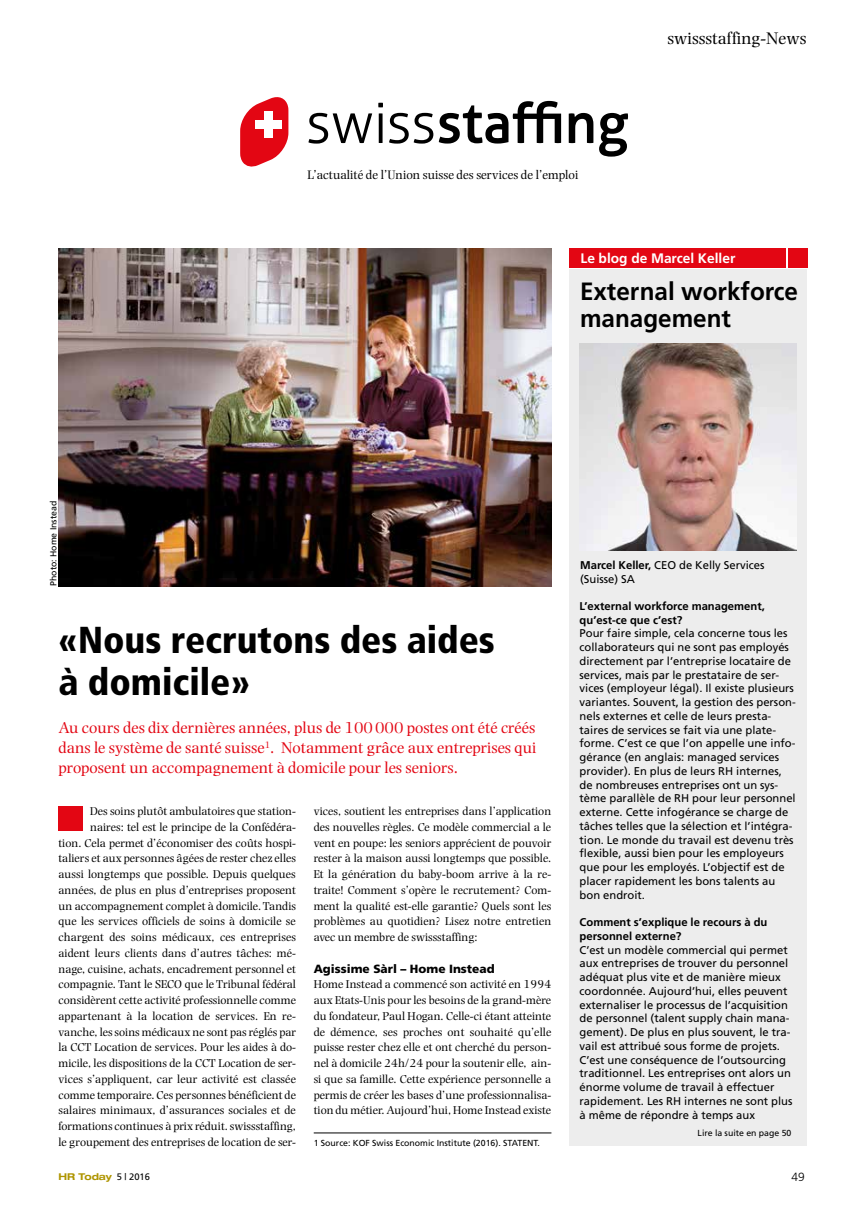
<style>
.page{position:relative;width:865px;height:1205px;background:#fff}
.page>*{position:absolute;margin:0;border:0;box-sizing:border-box;transform-origin:0 0}
.t1{font:900 condensed 37.5px/41.2px "Frutiger";color:#000}
.t2{font:700 25px/27.5px "Frutiger";color:#000}
.t3{font:17.5px "Photina";color:#000}
.t4{font:16.25px/20px "Photina";color:#e30613;text-align:justify}
.t5{font:700 13.75px "Frutiger";color:#fff}
.t6{font:12.88px "Photina";color:#000}
.t7{font:11.88px/15.8px "Photina";color:#000;text-align:justify}
.t8{font:900 11.88px "Frutiger";color:#000}
.t9{font:300 11.88px "Frutiger";color:#000}
.t10{font:11.25px/13.8px "Frutiger";color:#000}
.t11{font:700 11.25px/13.8px "Frutiger";color:#000}
.t12{font:700 expanded 9.38px "Helvetica Neue LT";color:#af9500}
.t13{font:8.75px "Frutiger";color:#000}
.s1{font-weight:700}
.s2{font-family:"Frutiger";font-weight:400;font-stretch:normal;color:#000}
</style>
<div class="page">
<svg style="left:308px;top:113px;width:64px;height:31px"></svg>
<svg style="left:379px;top:113px;width:3px;height:30px"></svg>
<svg style="left:389px;top:113px;width:44px;height:31px"></svg>
<svg style="left:240px;top:97px;width:48px;height:70px"></svg>
<div style="left:255px;top:121px;width:27px;height:8px;background:#fff"></div>
<div style="left:265px;top:111px;width:8px;height:27px;background:#fff"></div>
<svg style="left:378px;top:103px;width:5px;height:4px"></svg>
<svg style="left:439px;top:101px;width:122px;height:43px"></svg>
<svg style="left:568px;top:113px;width:25px;height:30px"></svg>
<svg style="left:599px;top:113px;width:29px;height:44px"></svg>
<div style="left:569px;top:269px;width:237px;height:877px;background:#ededed"></div>
<div style="left:570px;top:248px;width:216px;height:20px;background:#e30613"></div>
<div style="left:788px;top:248px;width:19px;height:20px;background:#e30613"></div>
<img style="left:579px;top:343px;width:217px;height:207px">
<div style="left:58px;top:806px;width:25px;height:25px;background:#e30613"></div>
<hr style="left:314px;top:1132px;width:237px;height:1px;background:#000">
<img style="left:58px;top:248px;width:493px;height:338px">
<p class="t6" style="left:307px;top:167px;width:272px">L’actualité de l’Union suisse des services de l’emploi</p>
<h3 class="t3" style="left:667px;top:28px;width:141px">swissstaffing-News</h3>
<p class="t5" style="left:580px;top:250px;width:156px">Le blog de Marcel Keller</p>
<h2 class="t2" style="left:580px;top:277px;width:219px">External workforce management</h2>
<p class="t13" style="left:48px;top:586px;width:87px;rotate:-90deg">Photo: Home Instead</p>
<h1 class="t1" style="left:58px;top:619px;width:438px">«Nous recrutons des aides à domicile»</h1>
<h3 class="t4" style="left:58px;top:718px;width:479px">Au cours des dix dernières années, plus de 100000 postes ont été créés dans le système de santé suisse<sup>1</sup>. Notamment grâce aux entreprises qui proposent un accompagnement à domicile pour les seniors.</h3>
<p class="t7" style="left:58px;top:803px;width:239px;text-align:right">Des soins plutôt ambulatoires que station&shy;naires: tel est le principe de la Confédéra-<br>tion. Cela permet d’économiser des coûts hospi&shy;taliers et aux personnes âgées de rester chez elles aussi longtemps que possible. Depuis quelques années, de plus en plus d’entreprises proposent un accompagnement complet à domicile. Tandis que les services officiels de soins à domicile se chargent des soins médicaux, ces entreprises aident leurs clients dans d’autres tâches: mé&shy;nage, cuisine, achats, encadrement personnel et compagnie. Tant le SECO que le Tribunal fédéral considèrent cette activité professionnelle comme appartenant à la location de services. En re&shy;vanche, les soins médicaux ne sont pas réglés par la CCT Location de services. Pour les aides à do&shy;micile, les dispositions de la CCT Location de ser&shy;vices s’appliquent, car leur activité est classée comme temporaire. Ces personnes bénéficient de salaires minimaux, d’assurances sociales et de formations continues à prix réduit. swissstaffing, le groupement des entreprises de location de ser-</p>
<p class="t7" style="left:314px;top:803px;width:239px">vices, soutient les entreprises dans l’application des nouvelles règles. Ce modèle commercial a le vent en poupe: les seniors apprécient de pouvoir rester à la maison aussi longtemps que possible.<br>Et la génération du baby-boom arrive à la re&shy;traite! Comment s’opère le recrutement? Com&shy;ment la qualité est-elle garantie? Quels sont les problèmes au quotidien? Lisez notre entretien avec un membre de swissstaffing:</p>
<p class="t8" style="left:314px;top:961px;width:182px">Agissime Sàrl – Home Instead</p>
<p class="t7" style="left:314px;top:976px;width:239px">Home Instead a commencé son activité en 1994 aux Etats-Unis pour les besoins de la grand-mère du fondateur, Paul Hogan. Celle-ci étant atteinte de démence, ses proches ont souhaité qu’elle puisse rester chez elle et ont cherché du person&shy;nel à domicile 24h/24 pour la soutenir elle, ain&shy;si que sa famille. Cette expérience personnelle a permis de créer les bases d’une professionnalisa&shy;tion du métier. Aujourd’hui, Home Instead existe</p>
<p class="t13" style="left:314px;top:1138px;width:228px">1 Source: KOF Swiss Economic Institute (2016). STATENT.</p>
<p class="t10" style="left:580px;top:558px;width:186px"><span class="s1">Marcel Keller,</span> CEO de Kelly Services (Suisse) SA</p>
<p class="t11" style="left:579px;top:599px;width:187px">L’external workforce management, qu’est-ce que c’est?</p>
<p class="t10" style="left:579px;top:626px;width:218px">Pour faire simple, cela concerne tous les collaborateurs qui ne sont pas employés directement par l’entreprise locataire de services, mais par le prestataire de ser&shy;vices (employeur légal). Il existe plusieurs variantes. Souvent, la gestion des person&shy;nels externes et celle de leurs presta&shy;taires de services se fait via une plate&shy;forme. C’est ce que l’on appelle une info&shy;gérance (en anglais: managed services provider). En plus de leurs RH internes, de nombreuses entreprises ont un sys&shy;tème parallèle de RH pour leur personnel externe. Cette infogérance se charge de tâches telles que la sélection et l’intégra&shy;tion. Le monde du travail est devenu très flexible, aussi bien pour les employeurs que pour les employés. L’objectif est de placer rapidement les bons talents au bon endroit.</p>
<p class="t11" style="left:579px;top:915px;width:189px">Comment s’explique le recours à du personnel externe?</p>
<p class="t10" style="left:579px;top:942px;width:214px">C’est un modèle commercial qui permet aux entreprises de trouver du personnel adéquat plus vite et de manière mieux coordonnée. Aujourd’hui, elles peuvent externaliser le processus de l’acquisition de personnel (talent supply chain mana&shy;gement). De plus en plus souvent, le tra&shy;vail est attribué sous forme de projets.<br>C’est une conséquence de l’outsourcing traditionnel. Les entreprises ont alors un énorme volume de travail à effectuer rapidement. Les RH internes ne sont plus à même de répondre à temps aux</p>
<p class="t13" style="left:697px;top:1128px;width:95px">Lire la suite en page 50</p>
<p class="t12" style="left:58px;top:1171px;width:93px">HR Today <span class="s2">5 | 2016</span></p>
<p class="t9" style="left:791px;top:1169px;width:15px">49</p>
</div>
